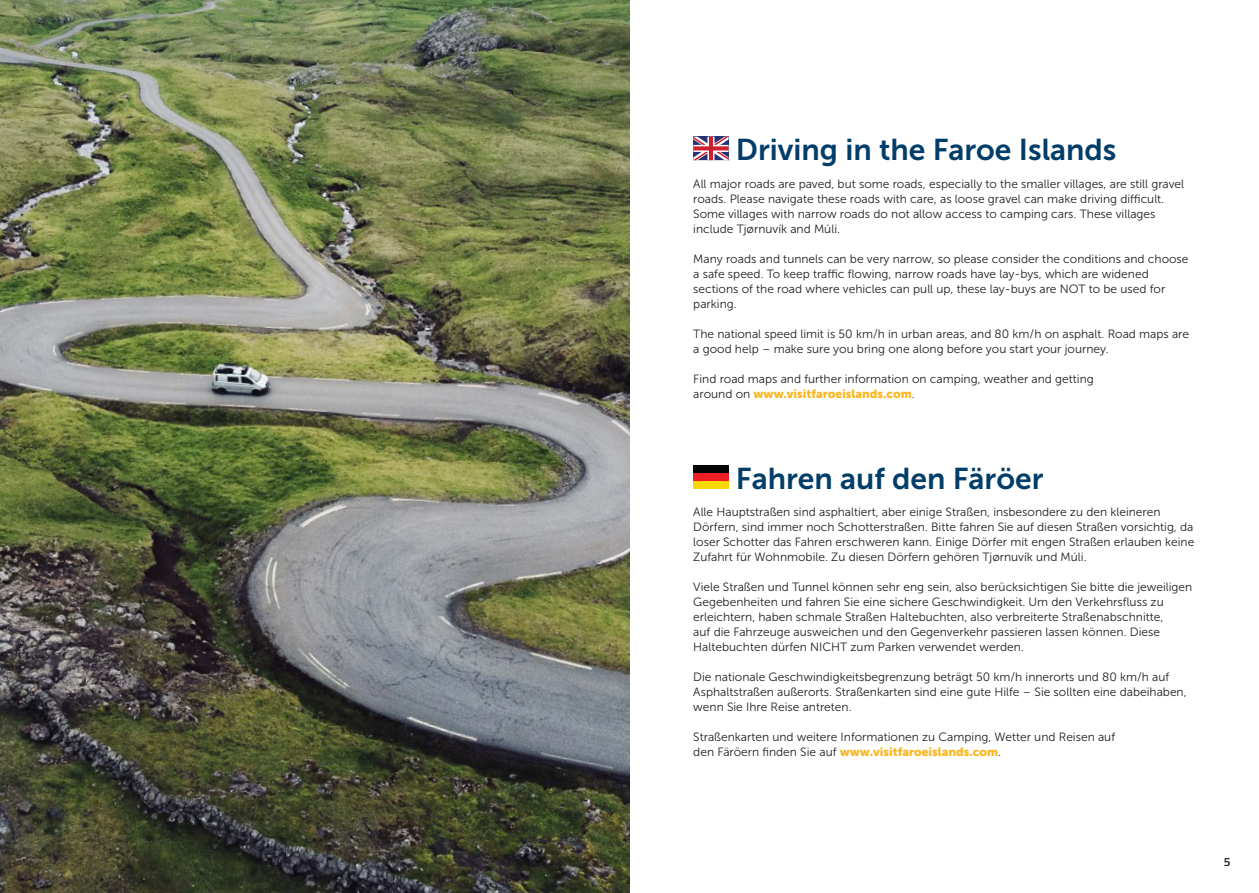
<style>
.page{position:relative;width:1259px;height:893px;background:#fff}
.page>*{position:absolute;margin:0;border:0;box-sizing:border-box;transform-origin:0 0}
.t1{font:30px "Museo Sans 700";color:#003d69}
.t2{font:12px/15px "Museo Sans 300";color:#231f20}
.t3{font:600 12px "Titillium";color:#231f20}
.s1{font-family:"Museo Sans 900";color:#fcb61c}
</style>
<div class="page">
<img style="left:0;top:0;width:629px;height:893px">
<svg style="left:693px;top:488px;width:35px;height:1px"></svg>
<div style="left:693px;top:481px;width:35px;height:7px;background:#fbd805"></div>
<div style="left:693px;top:473px;width:35px;height:8px;background:#ed1f25"></div>
<div style="left:693px;top:465px;width:35px;height:8px;background:#040503"></div>
<svg style="left:693px;top:137px;width:35px;height:23px"></svg>
<p class="t1" style="left:736px;top:133px;width:382px">Driving in the Faroe Islands</p>
<p class="t2" style="left:693px;top:176px;width:492px">All major roads are paved, but some roads, especially to the smaller villages, are still gravel roads. Please navigate these roads with care, as loose gravel can make driving difficult.<br>Some villages with narrow roads do not allow access to camping cars. These villages include Tjørnuvík and Múli.</p>
<p class="t2" style="left:693px;top:251px;width:497px">Many roads and tunnels can be very narrow, so please consider the conditions and choose a safe speed. To keep traffic flowing, narrow roads have lay-bys, which are widened sections of the road where vehicles can pull up, these lay-buys are NOT to be used for parking.</p>
<p class="t2" style="left:693px;top:326px;width:497px">The national speed limit is 50 km/h in urban areas, and 80 km/h on asphalt. Road maps are a good help – make sure you bring one along before you start your journey.</p>
<p class="t2" style="left:693px;top:371px;width:402px">Find road maps and further information on camping, weather and getting around on <span class="s1">www.visitfaroeislands.com</span>.</p>
<p class="t1" style="left:736px;top:462px;width:309px">Fahren auf den Färöer</p>
<p class="t2" style="left:693px;top:505px;width:502px">Alle Hauptstraßen sind asphaltiert, aber einige Straßen, insbesondere zu den kleineren Dörfern, sind immer noch Schotterstraßen. Bitte fahren Sie auf diesen Straßen vorsichtig, da loser Schotter das Fahren erschweren kann. Einige Dörfer mit engen Straßen erlauben keine Zufahrt für Wohnmobile. Zu diesen Dörfern gehören Tjørnuvík und Múli.</p>
<p class="t2" style="left:693px;top:580px;width:500px">Viele Straßen und Tunnel können sehr eng sein, also berücksichtigen Sie bitte die jeweiligen Gegebenheiten und fahren Sie eine sichere Geschwindigkeit. Um den Verkehrsfluss zu erleichtern, haben schmale Straßen Haltebuchten, also verbreiterte Straßenabschnitte,<br>auf die Fahrzeuge ausweichen und den Gegenverkehr passieren lassen können. Diese Haltebuchten dürfen NICHT zum Parken verwendet werden.</p>
<p class="t2" style="left:693px;top:670px;width:495px">Die nationale Geschwindigkeitsbegrenzung beträgt 50 km/h innerorts und 80 km/h auf<br>Asphaltstraßen außerorts. Straßenkarten sind eine gute Hilfe – Sie sollten eine dabeihaben, wenn Sie Ihre Reise antreten.</p>
<p class="t2" style="left:693px;top:730px;width:423px">Straßenkarten und weitere Informationen zu Camping, Wetter und Reisen auf den Färöern finden Sie auf <span class="s1">www.visitfaroeislands.com</span>.</p>
<p class="t3" style="left:1223px;top:852px;width:8px">5</p>
</div>
